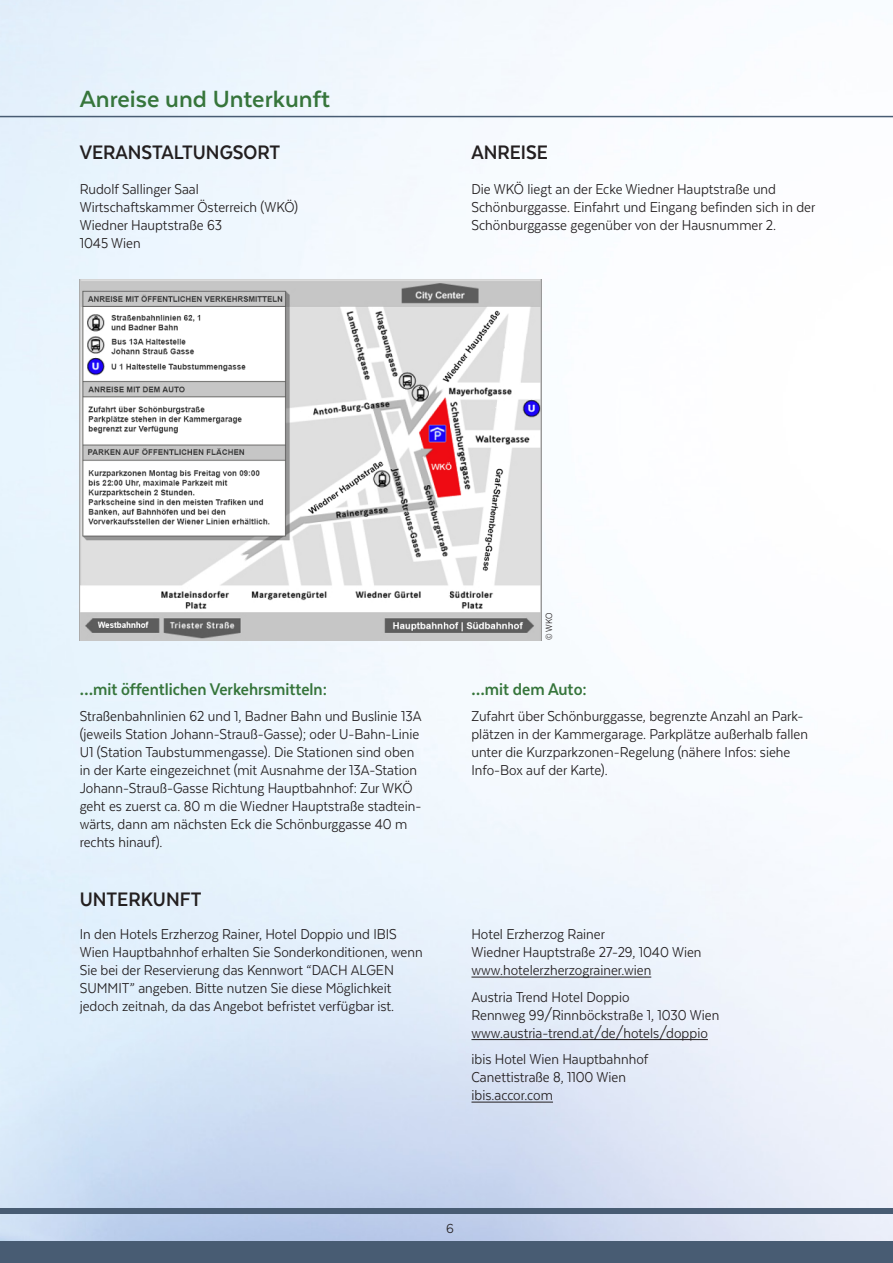
<style>
.page{position:relative;width:893px;height:1263px;background:#fff}
.page>*{position:absolute;margin:0;border:0;box-sizing:border-box;transform-origin:0 0}
.Ü1{font:700 27px "Texta";color:#36753b}
.Ü2{font:700 22.5px "Texta Narrow";color:#231f20}
.Ü3{font:700 19.5px "Texta Narrow";color:#36753b}
.p_Fließtext{font:16.5px/18px "Texta Narrow";color:#231f20}
.t1{font:15px "Texta";color:#231f20}
.p_Fließtext-2{font:10.5px "Texta Narrow";color:#231f20}
</style>
<div class="page">
<img style="left:0;top:0;width:893px;height:1242px">
<hr style="left:0;top:116px;width:893px;height:1px;background:#485c73">
<div style="left:0;top:1242px;width:893px;height:21px;background:#485c73"></div>
<div style="left:0;top:1209px;width:893px;height:5px;background:#485c73"></div>
<hr style="left:471px;top:977px;width:180px;height:1px;background:#231f20">
<hr style="left:471px;top:1039px;width:237px;height:1px;background:#231f20">
<hr style="left:471px;top:1102px;width:82px;height:1px;background:#231f20">
<img style="left:80px;top:280px;width:461px;height:360px">
<p class="Ü1" style="left:80px;top:85px;width:252px">Anreise und Unterkunft</p>
<p class="Ü2" style="left:80px;top:141px;width:202px">VERANSTALTUNGSORT</p>
<p class="p_Fließtext" style="left:80px;top:180px;width:220px">Rudolf Sallinger Saal<br>Wirtschaftskammer Österreich (WKÖ)<br>Wiedner Hauptstraße 63<br>1045 Wien</p>
<p class="Ü2" style="left:471px;top:141px;width:78px">ANREISE</p>
<p class="p_Fließtext" style="left:471px;top:180px;width:345px">Die WKÖ liegt an der Ecke Wiedner Hauptstraße und<br>Schönburggasse. Einfahrt und Eingang befinden sich in der<br>Schönburggasse gegenüber von der Hausnummer 2.</p>
<p class="Ü3" style="left:80px;top:679px;width:249px">…mit öffentlichen Verkehrsmitteln:</p>
<p class="p_Fließtext" style="left:80px;top:707px;width:343px">Straßenbahnlinien 62 und 1, Badner Bahn und Buslinie 13A (jeweils Station Johann-Strauß-Gasse); oder U-Bahn-Linie U1 (Station Taubstummengasse). Die Stationen sind oben in der Karte eingezeichnet (mit Ausnahme der 13A-Station Johann-Strauß-Gasse Richtung Hauptbahnhof: Zur WKÖ geht es zuerst ca. 80 m die Wiedner Hauptstraße stadtein&shy;wärts, dann am nächsten Eck die Schönburggasse 40 m rechts hinauf).</p>
<p class="Ü2" style="left:80px;top:887px;width:123px">UNTERKUNFT</p>
<p class="p_Fließtext-2" style="left:544px;top:640px;width:29px;rotate:-90deg">© WKO</p>
<p class="Ü3" style="left:471px;top:679px;width:117px">…mit dem Auto:</p>
<p class="p_Fließtext" style="left:471px;top:707px;width:338px">Zufahrt über Schönburggasse, begrenzte Anzahl an Park&shy;plätzen in der Kammergarage. Parkplätze außerhalb fallen unter die Kurzparkzonen-Regelung (nähere Infos: siehe Info-Box auf der Karte).</p>
<p class="p_Fließtext" style="left:80px;top:925px;width:344px">In den Hotels Erzherzog Rainer, Hotel Doppio und IBIS Wien Hauptbahnhof erhalten Sie Sonderkonditionen, wenn Sie bei der Reservierung das Kennwort “DACH ALGEN SUMMIT” angeben. Bitte nutzen Sie diese Möglichkeit jedoch zeitnah, da das Angebot befristet verfügbar ist.</p>
<p class="p_Fließtext" style="left:471px;top:925px;width:232px">Hotel Erzherzog Rainer<br>Wiedner Hauptstraße 27-29, 1040 Wien www.hotelerzherzograiner.wien</p>
<p class="p_Fließtext" style="left:471px;top:988px;width:249px">Austria Trend Hotel Doppio<br>Rennweg 99/Rinnböckstraße 1, 1030 Wien www.austria-trend.at/de/hotels/doppio</p>
<p class="p_Fließtext" style="left:471px;top:1050px;width:178px">ibis Hotel Wien Hauptbahnhof<br>Canettistraße 8, 1100 Wien ibis.accor.com</p>
<p class="t1" style="left:446px;top:1221px;width:9px">6</p>
</div>
